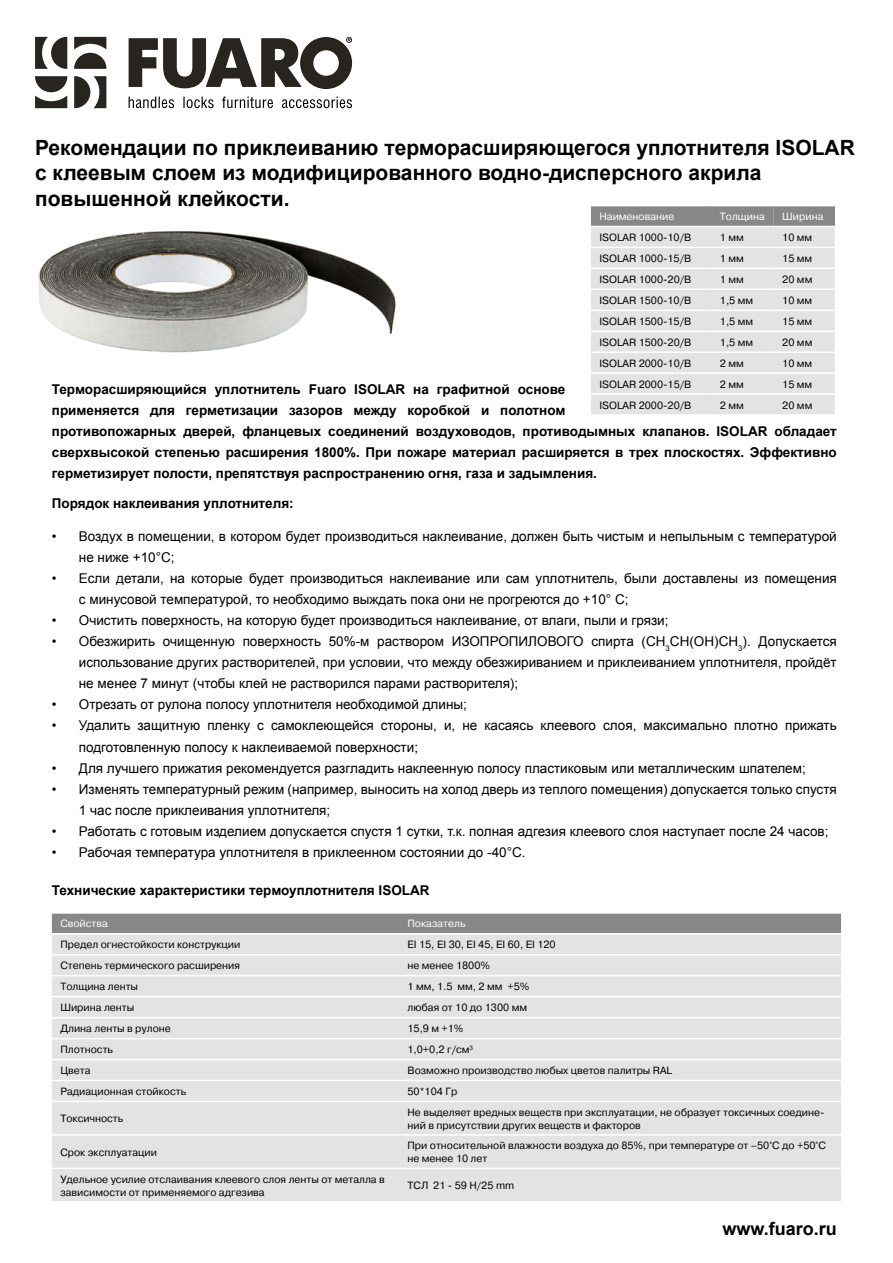
<style>
.page{position:relative;width:893px;height:1263px;background:#fff}
.page>*{position:absolute;margin:0;border:0;box-sizing:border-box;transform-origin:0 0}
.t1{font:700 21px/25.2px "Arial";color:#000}
.t2{font:700 18px "Arial";color:#000}
.t3{font:13.5px/21px "Arial";color:#000}
.t4{font:700 13.5px/21px "Arial";color:#000}
.t5{font:10.5px/12.6px "Pragmatica C";color:#000}
.t6{font:10.5px "Pragmatica C";color:#fff}
</style>
<div class="page">
<svg style="left:74px;top:76px;width:32px;height:32px"></svg>
<svg style="left:35px;top:76px;width:32px;height:32px"></svg>
<svg style="left:35px;top:37px;width:32px;height:32px"></svg>
<svg style="left:74px;top:37px;width:32px;height:32px"></svg>
<svg style="left:129px;top:97px;width:223px;height:11px"></svg>
<svg style="left:129px;top:37px;width:223px;height:52px"></svg>
<img style="left:38px;top:231px;width:358px;height:121px">
<div style="left:52px;top:914px;width:789px;height:19px;background:#878787"></div>
<div style="left:52px;top:934px;width:789px;height:267px;background:#e3e3e3"></div>
<hr style="left:52px;top:954px;width:347px;height:1px;background:#fff">
<hr style="left:399px;top:954px;width:442px;height:1px;background:#fff">
<hr style="left:52px;top:975px;width:347px;height:1px;background:#fff">
<hr style="left:399px;top:975px;width:442px;height:1px;background:#fff">
<hr style="left:52px;top:996px;width:347px;height:1px;background:#fff">
<hr style="left:399px;top:996px;width:442px;height:1px;background:#fff">
<hr style="left:52px;top:1017px;width:347px;height:1px;background:#fff">
<hr style="left:399px;top:1017px;width:442px;height:1px;background:#fff">
<hr style="left:52px;top:1038px;width:347px;height:1px;background:#fff">
<hr style="left:399px;top:1038px;width:442px;height:1px;background:#fff">
<hr style="left:52px;top:1059px;width:347px;height:1px;background:#fff">
<hr style="left:399px;top:1059px;width:442px;height:1px;background:#fff">
<hr style="left:52px;top:1080px;width:347px;height:1px;background:#fff">
<hr style="left:399px;top:1080px;width:442px;height:1px;background:#fff">
<hr style="left:52px;top:1100px;width:347px;height:2px;background:#fff">
<hr style="left:399px;top:1100px;width:442px;height:2px;background:#fff">
<hr style="left:52px;top:1134px;width:347px;height:1px;background:#fff">
<hr style="left:399px;top:1134px;width:442px;height:1px;background:#fff">
<hr style="left:52px;top:1167px;width:347px;height:2px;background:#fff">
<hr style="left:399px;top:1167px;width:442px;height:2px;background:#fff">
<svg style="left:591px;top:206px;width:244px;height:208px;background:#dadada"></svg>
<hr style="left:591px;top:226px;width:120px;height:1px;background:#fff">
<hr style="left:711px;top:226px;width:63px;height:1px;background:#fff">
<hr style="left:591px;top:247px;width:120px;height:1px;background:#fff">
<hr style="left:711px;top:247px;width:63px;height:1px;background:#fff">
<hr style="left:591px;top:268px;width:120px;height:1px;background:#fff">
<hr style="left:711px;top:268px;width:63px;height:1px;background:#fff">
<hr style="left:774px;top:226px;width:61px;height:1px;background:#fff">
<hr style="left:774px;top:247px;width:61px;height:1px;background:#fff">
<hr style="left:774px;top:268px;width:61px;height:1px;background:#fff">
<hr style="left:591px;top:288px;width:120px;height:2px;background:#fff">
<hr style="left:711px;top:288px;width:63px;height:2px;background:#fff">
<hr style="left:591px;top:310px;width:120px;height:1px;background:#fff">
<hr style="left:711px;top:310px;width:63px;height:1px;background:#fff">
<hr style="left:591px;top:331px;width:120px;height:1px;background:#fff">
<hr style="left:711px;top:331px;width:63px;height:1px;background:#fff">
<hr style="left:774px;top:288px;width:61px;height:2px;background:#fff">
<hr style="left:774px;top:310px;width:61px;height:1px;background:#fff">
<hr style="left:774px;top:331px;width:61px;height:1px;background:#fff">
<hr style="left:591px;top:351px;width:120px;height:2px;background:#fff">
<hr style="left:711px;top:351px;width:63px;height:2px;background:#fff">
<hr style="left:591px;top:372px;width:120px;height:2px;background:#fff">
<hr style="left:711px;top:372px;width:63px;height:2px;background:#fff">
<hr style="left:591px;top:393px;width:120px;height:2px;background:#fff">
<hr style="left:711px;top:393px;width:63px;height:2px;background:#fff">
<hr style="left:774px;top:351px;width:61px;height:2px;background:#fff">
<hr style="left:774px;top:372px;width:61px;height:2px;background:#fff">
<hr style="left:774px;top:393px;width:61px;height:2px;background:#fff">
<h1 class="t1" style="left:35px;top:136px;width:821px">Рекомендации по приклеиванию терморасширяющегося уплотнителя ISOLAR с клеевым слоем из модифицированного водно-дисперсного акрила повышенной клейкости.</h1>
<p class="t6" style="left:599px;top:211px;width:77px">Наименование</p>
<p class="t6" style="left:720px;top:211px;width:47px">Толщина</p>
<p class="t6" style="left:782px;top:211px;width:43px">Ширина</p>
<p class="t5" style="left:599px;top:231px;width:93px">ISOLAR 1000-10/B</p>
<p class="t5" style="left:720px;top:231px;width:25px">1 мм</p>
<p class="t5" style="left:782px;top:231px;width:31px">10 мм</p>
<p class="t5" style="left:599px;top:252px;width:93px">ISOLAR 1000-15/B</p>
<p class="t5" style="left:720px;top:252px;width:25px">1 мм</p>
<p class="t5" style="left:782px;top:252px;width:31px">15 мм</p>
<p class="t5" style="left:599px;top:273px;width:94px">ISOLAR 1000-20/B</p>
<p class="t5" style="left:720px;top:273px;width:25px">1 мм</p>
<p class="t5" style="left:782px;top:273px;width:32px">20 мм</p>
<p class="t5" style="left:599px;top:294px;width:93px">ISOLAR 1500-10/B</p>
<p class="t5" style="left:720px;top:294px;width:35px">1,5 мм</p>
<p class="t5" style="left:782px;top:294px;width:31px">10 мм</p>
<p class="t5" style="left:599px;top:315px;width:93px">ISOLAR 1500-15/B</p>
<p class="t5" style="left:720px;top:315px;width:35px">1,5 мм</p>
<p class="t5" style="left:782px;top:315px;width:31px">15 мм</p>
<p class="t5" style="left:599px;top:336px;width:94px">ISOLAR 1500-20/B</p>
<p class="t5" style="left:720px;top:336px;width:35px">1,5 мм</p>
<p class="t5" style="left:782px;top:336px;width:32px">20 мм</p>
<p class="t5" style="left:599px;top:357px;width:94px">ISOLAR 2000-10/B</p>
<p class="t5" style="left:720px;top:357px;width:25px">2 мм</p>
<p class="t5" style="left:782px;top:357px;width:31px">10 мм</p>
<p class="t5" style="left:599px;top:378px;width:94px">ISOLAR 2000-15/B</p>
<p class="t5" style="left:720px;top:378px;width:25px">2 мм</p>
<p class="t5" style="left:782px;top:378px;width:31px">15 мм</p>
<p class="t5" style="left:599px;top:399px;width:94px">ISOLAR 2000-20/B</p>
<p class="t5" style="left:720px;top:399px;width:25px">2 мм</p>
<p class="t5" style="left:782px;top:399px;width:32px">20 мм</p>
<p class="t4" style="left:52px;top:379px;width:786px">Терморасширяющийся уплотнитель Fuaro ISOLAR на графитной основе<br>применяется для герметизации зазоров между коробкой и полотном<br>противопожарных дверей, фланцевых соединений воздуховодов, противодымных клапанов. ISOLAR обладает сверхвысокой степенью расширения 1800%. При пожаре материал расширяется в трех плоскостях. Эффективно герметизирует полости, препятствуя распространению огня, газа и задымления.</p>
<p class="t4" style="left:52px;top:494px;width:243px">Порядок наклеивания уплотнителя:</p>
<p class="t3" style="left:79px;top:526px;width:759px;text-indent:-27px">• Воздух в помещении, в котором будет производиться наклеивание, должен быть чистым и непыльным с температурой не ниже +10°С;</p>
<p class="t3" style="left:79px;top:568px;width:759px;text-indent:-27px">• Если детали, на которые будет производиться наклеивание или сам уплотнитель, были доставлены из помещения с минусовой температурой, то необходимо выждать пока они не прогреются до +10° С;</p>
<p class="t3" style="left:52px;top:610px;width:618px">• Очистить поверхность, на которую будет производиться наклеивание, от влаги, пыли и грязи;</p>
<p class="t3" style="left:79px;top:631px;width:759px;text-align:justify;text-indent:-27px">• Обезжирить очищенную поверхность 50%-м раствором ИЗОПРОПИЛОВОГО спирта (CH<sub>3</sub>CH(OH)CH<sub>3</sub>). Допускается использование других растворителей, при условии, что между обезжириванием и приклеиванием уплотнителя, пройдёт не менее 7 минут (чтобы клей не растворился парами растворителя);</p>
<p class="t3" style="left:52px;top:694px;width:417px">• Отрезать от рулона полосу уплотнителя необходимой длины;</p>
<p class="t3" style="left:79px;top:715px;width:759px;text-indent:-27px">• Удалить защитную пленку с самоклеющейся стороны, и, не касаясь клеевого слоя, максимально плотно прижать подготовленную полосу к наклеиваемой поверхности;</p>
<p class="t3" style="left:52px;top:757px;width:755px">• Для лучшего прижатия рекомендуется разгладить наклеенную полосу пластиковым или металлическим шпателем;</p>
<p class="t3" style="left:79px;top:778px;width:759px;text-indent:-27px">• Изменять температурный режим (например, выносить на холод дверь из теплого помещения) допускается только спустя<br>1 час после приклеивания уплотнителя;</p>
<p class="t3" style="left:52px;top:820px;width:778px">• Работать с готовым изделием допускается спустя 1 сутки, т.к. полная адгезия клеевого слоя наступает после 24 часов;</p>
<p class="t3" style="left:52px;top:841px;width:475px">• Рабочая температура уплотнителя в приклеенном состоянии до -40°С.</p>
<p class="t4" style="left:52px;top:881px;width:379px">Технические характеристики термоуплотнителя ISOLAR</p>
<p class="t6" style="left:60px;top:918px;width:49px">Свойства</p>
<p class="t6" style="left:407px;top:918px;width:59px">Показатель</p>
<p class="t5" style="left:60px;top:938px;width:182px">Предел огнестойкости конструкции</p>
<p class="t5" style="left:407px;top:938px;width:150px">ЕI 15, ЕI 30, ЕI 45, ЕI 60, ЕI 120</p>
<p class="t5" style="left:60px;top:959px;width:181px">Степень термического расширения</p>
<p class="t5" style="left:407px;top:959px;width:84px">не менее 1800%</p>
<p class="t5" style="left:60px;top:980px;width:79px">Толщина ленты</p>
<p class="t5" style="left:407px;top:980px;width:123px">1 мм, 1.5 мм, 2 мм +5%</p>
<p class="t5" style="left:60px;top:1001px;width:75px">Ширина ленты</p>
<p class="t5" style="left:407px;top:1001px;width:121px">любая от 10 до 1300 мм</p>
<p class="t5" style="left:60px;top:1022px;width:112px">Длина ленты в рулоне</p>
<p class="t5" style="left:407px;top:1022px;width:58px">15,9 м +1%</p>
<p class="t5" style="left:60px;top:1043px;width:54px">Плотность</p>
<p class="t5" style="left:407px;top:1043px;width:67px">1,0+0,2 г/см<sup>3</sup></p>
<p class="t5" style="left:60px;top:1064px;width:32px">Цвета</p>
<p class="t5" style="left:407px;top:1064px;width:266px">Возможно производство любых цветов палитры RAL</p>
<p class="t5" style="left:60px;top:1085px;width:127px">Радиационная стойкость</p>
<p class="t5" style="left:407px;top:1085px;width:51px">50*104 Гр</p>
<p class="t5" style="left:60px;top:1112px;width:64px">Токсичность</p>
<p class="t5" style="left:407px;top:1106px;width:418px">Hе выделяет вредных веществ при эксплуатации, не образует токсичных соедине&shy;ний в присутствии других веществ и факторов</p>
<p class="t5" style="left:60px;top:1146px;width:98px">Срок эксплуатации</p>
<p class="t5" style="left:407px;top:1140px;width:420px">При относительной влажности воздуха до 85%, при температуре от –50°С до +50°С не менее 10 лет</p>
<p class="t5" style="left:60px;top:1173px;width:326px">Удельное усилие отслаивания клеевого слоя ленты от металла в зависимости от применяемого адгезива</p>
<p class="t5" style="left:407px;top:1179px;width:108px">ТСЛ 21 - 59 H/25 mm</p>
<h2 class="t2" style="left:722px;top:1216px;width:116px">www.fuaro.ru</h2>
</div>
